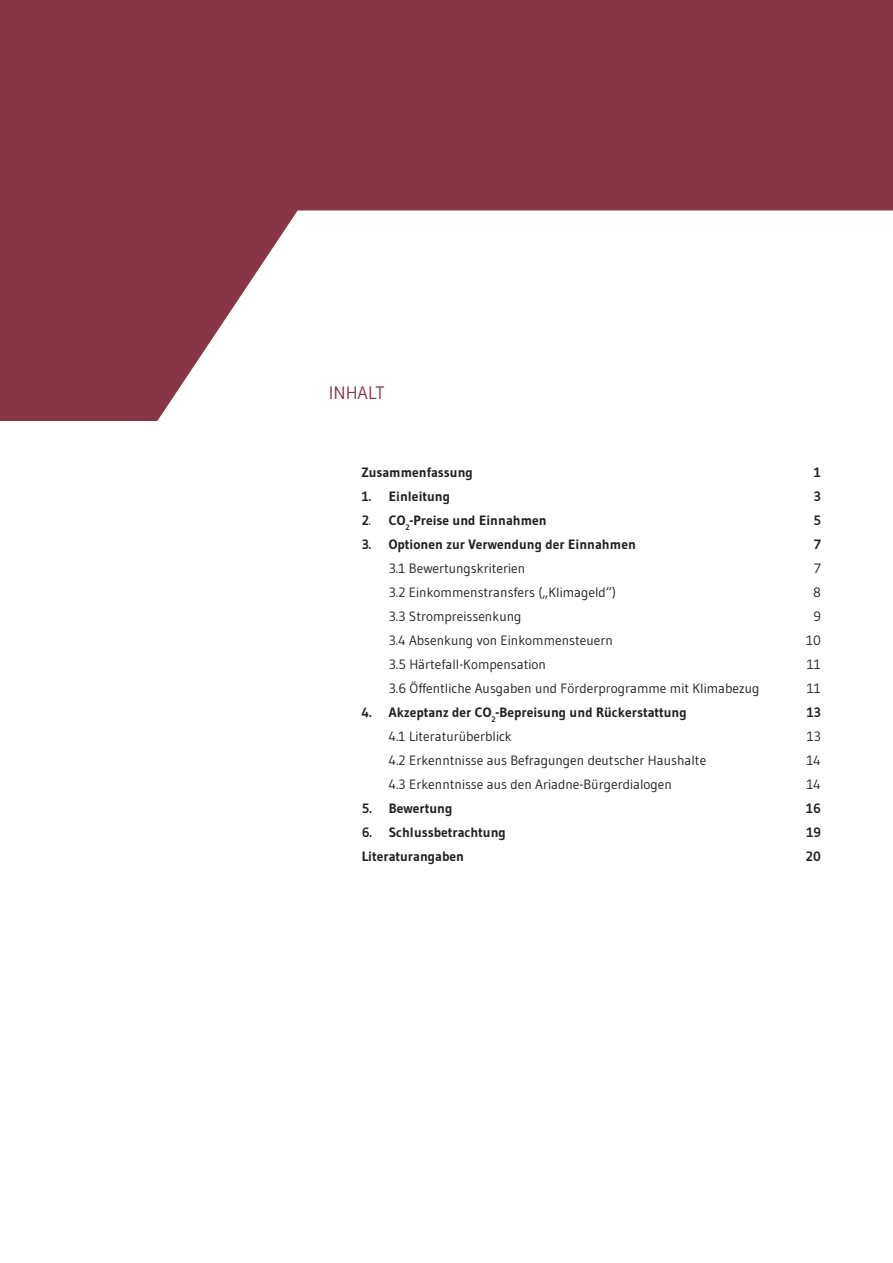
<style>
.page{position:relative;width:893px;height:1263px;background:#fff}
.page>*{position:absolute;margin:0;border:0;box-sizing:border-box;transform-origin:0 0}
.t1{font:18px "Gudea";color:#893548}
.t2{font:13.5px "Gudea";color:#231f20}
.t3{font:700 13.5px "Gudea";color:#231f20}
.s1{font-weight:400}
</style>
<div class="page">
<svg style="left:0;top:0;width:893px;height:421px;fill:#893548"></svg>
<h1 class="t1" style="left:329px;top:382px;width:57px">INHALT</h1>
<p class="t3" style="left:362px;top:464px;width:113px">Zusammenfassung</p>
<p class="t3" style="left:814px;top:464px;width:9px">1</p>
<p class="t3" style="left:362px;top:488px;width:90px">1. Einleitung</p>
<p class="t3" style="left:814px;top:488px;width:9px">3</p>
<p class="t3" style="left:362px;top:512px;width:186px">2<span class="s1">.</span> CO<sub>2</sub>-Preise und Einnahmen</p>
<p class="t3" style="left:813px;top:512px;width:9px">5</p>
<p class="t3" style="left:362px;top:536px;width:276px">3. Optionen zur Verwendung der Einnahmen</p>
<p class="t3" style="left:814px;top:536px;width:8px">7</p>
<p class="t2" style="left:389px;top:560px;width:138px">3.1 Bewertungskriterien</p>
<p class="t2" style="left:814px;top:560px;width:8px">7</p>
<p class="t2" style="left:389px;top:584px;width:229px">3.2 Einkommenstransfers („Klimageld“)</p>
<p class="t2" style="left:813px;top:584px;width:9px">8</p>
<p class="t2" style="left:389px;top:608px;width:134px">3.3 Strompreissenkung</p>
<p class="t2" style="left:813px;top:608px;width:9px">9</p>
<p class="t2" style="left:389px;top:632px;width:226px">3.4 Absenkung von Einkommensteuern</p>
<p class="t2" style="left:806px;top:632px;width:16px">10</p>
<p class="t2" style="left:389px;top:656px;width:159px">3.5 Härtefall-Kompensation</p>
<p class="t2" style="left:807px;top:656px;width:16px">11</p>
<p class="t2" style="left:389px;top:680px;width:372px">3.6 Öffentliche Ausgaben und Förderprogramme mit Klimabezug</p>
<p class="t2" style="left:807px;top:680px;width:16px">11</p>
<p class="t3" style="left:362px;top:704px;width:327px">4. Akzeptanz der CO<sub>2</sub>-Bepreisung und Rückerstattung</p>
<p class="t3" style="left:807px;top:704px;width:16px">13</p>
<p class="t2" style="left:389px;top:728px;width:124px">4.1 Literaturüberblick</p>
<p class="t2" style="left:807px;top:728px;width:16px">13</p>
<p class="t2" style="left:389px;top:752px;width:319px">4.2 Erkenntnisse aus Befragungen deutscher Haushalte</p>
<p class="t2" style="left:807px;top:752px;width:16px">14</p>
<p class="t2" style="left:389px;top:776px;width:285px">4.3 Erkenntnisse aus den Ariadne-Bürgerdialogen</p>
<p class="t2" style="left:807px;top:776px;width:16px">14</p>
<p class="t3" style="left:362px;top:800px;width:92px">5. Bewertung</p>
<p class="t3" style="left:806px;top:800px;width:16px">16</p>
<p class="t3" style="left:362px;top:824px;width:146px">6. Schlussbetrachtung</p>
<p class="t3" style="left:806px;top:824px;width:16px">19</p>
<p class="t3" style="left:362px;top:848px;width:104px">Literaturangaben</p>
<p class="t3" style="left:806px;top:848px;width:16px">20</p>
</div>
